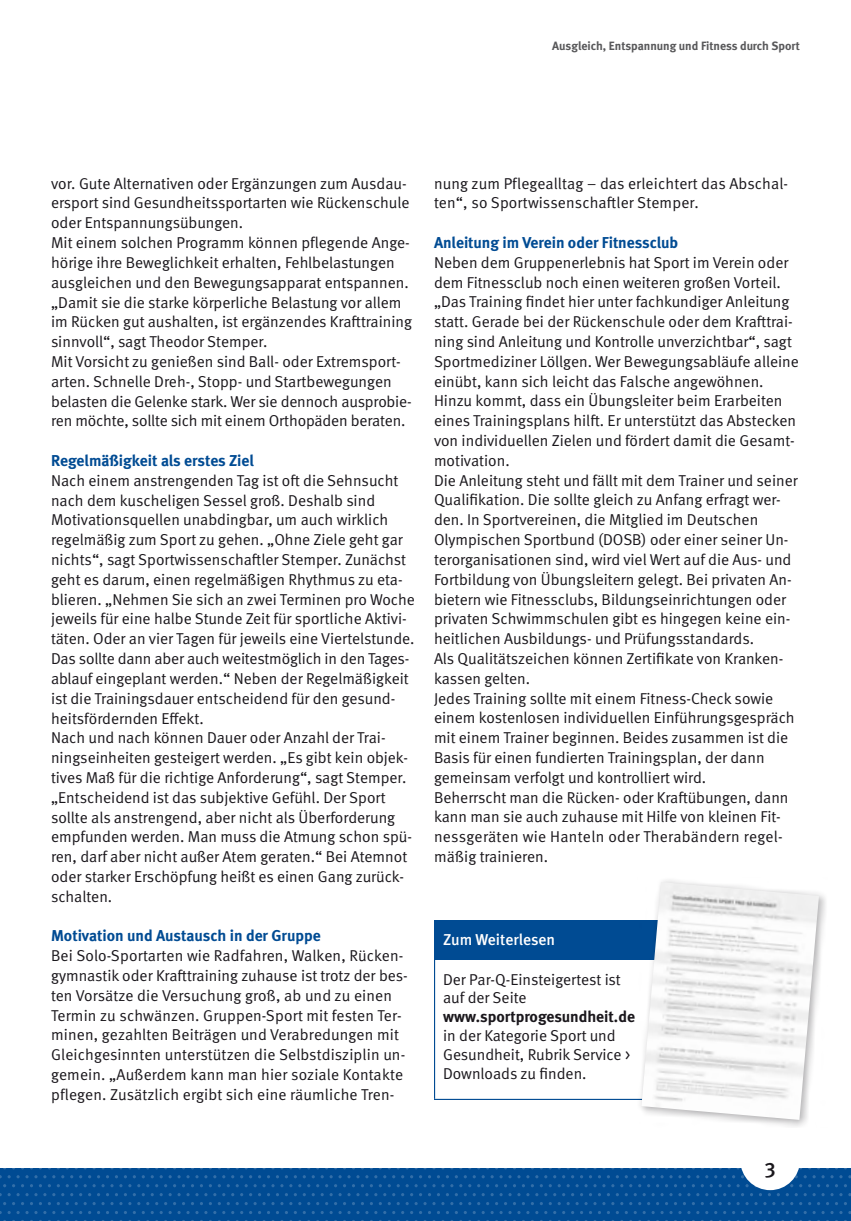
<style>
.page{position:relative;width:851px;height:1221px;background:#fff}
.page>*{position:absolute;margin:0;border:0;box-sizing:border-box;transform-origin:0 0}
.t1{font:500 21px "DGUV Meta";color:#1a171c}
.t2{font:15.75px/19.8px "DGUV Meta";color:#1a171c}
.t3{font:700 15.75px "DGUV Meta";color:#004b93}
.t4{font:700 15.75px "DGUV Meta";color:#1a171c}
.t5{font:500 15.75px "DGUV Meta";color:#fff}
.t6{font:700 12px "DGUV Meta";color:#58585a}
</style>
<div class="page">
<div style="left:0;top:1167px;width:850px;height:53px;background:#004b93"></div>
<svg style="left:227px;top:1167px;width:38px;height:2px"></svg>
<svg style="left:370px;top:1167px;width:38px;height:2px"></svg>
<svg style="left:513px;top:1167px;width:38px;height:2px"></svg>
<svg style="left:656px;top:1167px;width:38px;height:2px"></svg>
<svg style="left:799px;top:1167px;width:47px;height:2px"></svg>
<svg style="left:338px;top:1175px;width:374px;height:38px"></svg>
<svg style="left:714px;top:1175px;width:136px;height:38px"></svg>
<svg style="left:84px;top:1167px;width:38px;height:2px"></svg>
<svg style="left:0;top:1175px;width:337px;height:38px"></svg>
<div style="left:740px;top:1130px;width:59px;height:59px;background:#fff;border-radius:50%"></div>
<div style="left:434px;top:920px;width:365px;height:39px;background:#004b93"></div>
<hr style="left:434px;top:959px;width:1px;height:139px;background:#004b93">
<hr style="left:434px;top:1098px;width:365px;height:1px;background:#004b93">
<div style="left:637px;top:877px;width:190px;height:251px;background:#1a171c;opacity:.35"></div>
<img style="left:641px;top:882px;width:177px;height:237px">
<p class="t6" style="left:552px;top:39px;width:249px">Ausgleich, Entspannung und Fitness durch Sport</p>
<p class="t2" style="left:51px;top:174px;width:362px">vor. Gute Alternativen oder Ergänzungen zum Ausdau&shy;ersport sind Gesundheitssportarten wie Rückenschule oder Entspannungsübungen.<br>Mit einem solchen Programm können pflegende Ange&shy;hörige ihre Beweglichkeit erhalten, Fehlbelastungen ausgleichen und den Bewegungsapparat entspannen. „Damit sie die starke körperliche Belastung vor allem im Rücken gut aushalten, ist ergänzendes Krafttraining sinnvoll“, sagt Theodor Stemper.<br>Mit Vorsicht zu genießen sind Ball- oder Extremsport&shy;arten. Schnelle Dreh-, Stopp- und Startbewegungen belasten die Gelenke stark. Wer sie dennoch ausprobie&shy;ren möchte, sollte sich mit einem Orthopäden beraten.</p>
<p class="t3" style="left:51px;top:451px;width:204px">Regelmäßigkeit als erstes Ziel</p>
<p class="t2" style="left:51px;top:471px;width:365px">Nach einem anstrengenden Tag ist oft die Sehnsucht nach dem kuscheligen Sessel groß. Deshalb sind Motivationsquellen unabdingbar, um auch wirklich regelmäßig zum Sport zu gehen. „Ohne Ziele geht gar nichts“, sagt Sportwissenschaftler Stemper. Zunächst geht es darum, einen regelmäßigen Rhythmus zu eta&shy;blieren. „Nehmen Sie sich an zwei Terminen pro Woche jeweils für eine halbe Stunde Zeit für sportliche Aktivi&shy;täten. Oder an vier Tagen für jeweils eine Viertelstunde.<br>Das sollte dann aber auch weitestmöglich in den Tages&shy;ablauf eingeplant werden.“ Neben der Regelmäßigkeit ist die Trainingsdauer entscheidend für den gesund&shy;heitsfördernden Effekt.<br>Nach und nach können Dauer oder Anzahl der Trai&shy;ningseinheiten gesteigert werden. „Es gibt kein objek&shy;tives Maß für die richtige Anforderung“, sagt Stemper. „Entscheidend ist das subjektive Gefühl. Der Sport sollte als anstrengend, aber nicht als Überforderung empfunden werden. Man muss die Atmung schon spü&shy;ren, darf aber nicht außer Atem geraten.“ Bei Atemnot oder starker Erschöpfung heißt es einen Gang zurück&shy;schalten.</p>
<p class="t3" style="left:51px;top:926px;width:271px">Motivation und Austausch in der Gruppe</p>
<p class="t2" style="left:51px;top:946px;width:358px">Bei Solo-Sportarten wie Radfahren, Walken, Rücken&shy;gymnastik oder Krafttraining zuhause ist trotz der bes&shy;ten Vorsätze die Versuchung groß, ab und zu einen Termin zu schwänzen. Gruppen-Sport mit festen Ter&shy;minen, gezahlten Beiträgen und Verabredungen mit Gleichgesinnten unterstützen die Selbstdisziplin un&shy;gemein. „Außerdem kann man hier soziale Kontakte pflegen. Zusätzlich ergibt sich eine räumliche Tren-</p>
<p class="t2" style="left:434px;top:173px;width:355px">nung zum Pflegealltag – das erleichtert das Abschal&shy;ten“, so Sportwissenschaftler Stemper.</p>
<p class="t3" style="left:434px;top:233px;width:246px">Anleitung im Verein oder Fitnessclub</p>
<p class="t2" style="left:434px;top:253px;width:366px">Neben dem Gruppenerlebnis hat Sport im Verein oder dem Fitnessclub noch einen weiteren großen Vorteil. „Das Training findet hier unter fachkundiger Anleitung statt. Gerade bei der Rückenschule oder dem Krafttrai&shy;ning sind Anleitung und Kontrolle unverzichtbar“, sagt Sportmediziner Löllgen. Wer Bewegungsabläufe alleine einübt, kann sich leicht das Falsche angewöhnen.<br>Hinzu kommt, dass ein Übungsleiter beim Erarbeiten eines Trainingsplans hilft. Er unterstützt das Abstecken von individuellen Zielen und fördert damit die Gesamt&shy;motivation.<br>Die Anleitung steht und fällt mit dem Trainer und seiner Qualifikation. Die sollte gleich zu Anfang erfragt wer&shy;den. In Sportvereinen, die Mitglied im Deutschen Olympischen Sportbund (DOSB) oder einer seiner Un&shy;terorganisationen sind, wird viel Wert auf die Aus- und Fortbildung von Übungsleitern gelegt. Bei privaten An&shy;bietern wie Fitnessclubs, Bildungseinrichtungen oder privaten Schwimmschulen gibt es hingegen keine ein&shy;heitlichen Ausbildungs- und Prüfungsstandards.<br>Als Qualitätszeichen können Zertifikate von Kranken&shy;kassen gelten.<br>Jedes Training sollte mit einem Fitness-Check sowie einem kostenlosen individuellen Einführungsgespräch mit einem Trainer beginnen. Beides zusammen ist die Basis für einen fundierten Trainingsplan, der dann gemeinsam verfolgt und kontrolliert wird.<br>Beherrscht man die Rücken- oder Kraftübungen, dann kann man sie auch zuhause mit Hilfe von kleinen Fit&shy;nessgeräten wie Hanteln oder Therabändern regel&shy;mäßig trainieren.</p>
<p class="t5" style="left:443px;top:930px;width:114px">Zum Weiterlesen</p>
<p class="t2" style="left:443px;top:970px;width:179px;line-height:18.9px">Der Par-Q-Einsteigertest ist auf der Seite</p>
<p class="t4" style="left:443px;top:1007px;width:193px">www.sportprogesundheit.de</p>
<p class="t2" style="left:443px;top:1026px;width:188px;line-height:18.9px">in der Kategorie Sport und<br>Gesundheit, Rubrik Service &gt;<br>Downloads zu finden.</p>
<h1 class="t1" style="left:764px;top:1157px;width:13px">3</h1>
</div>
